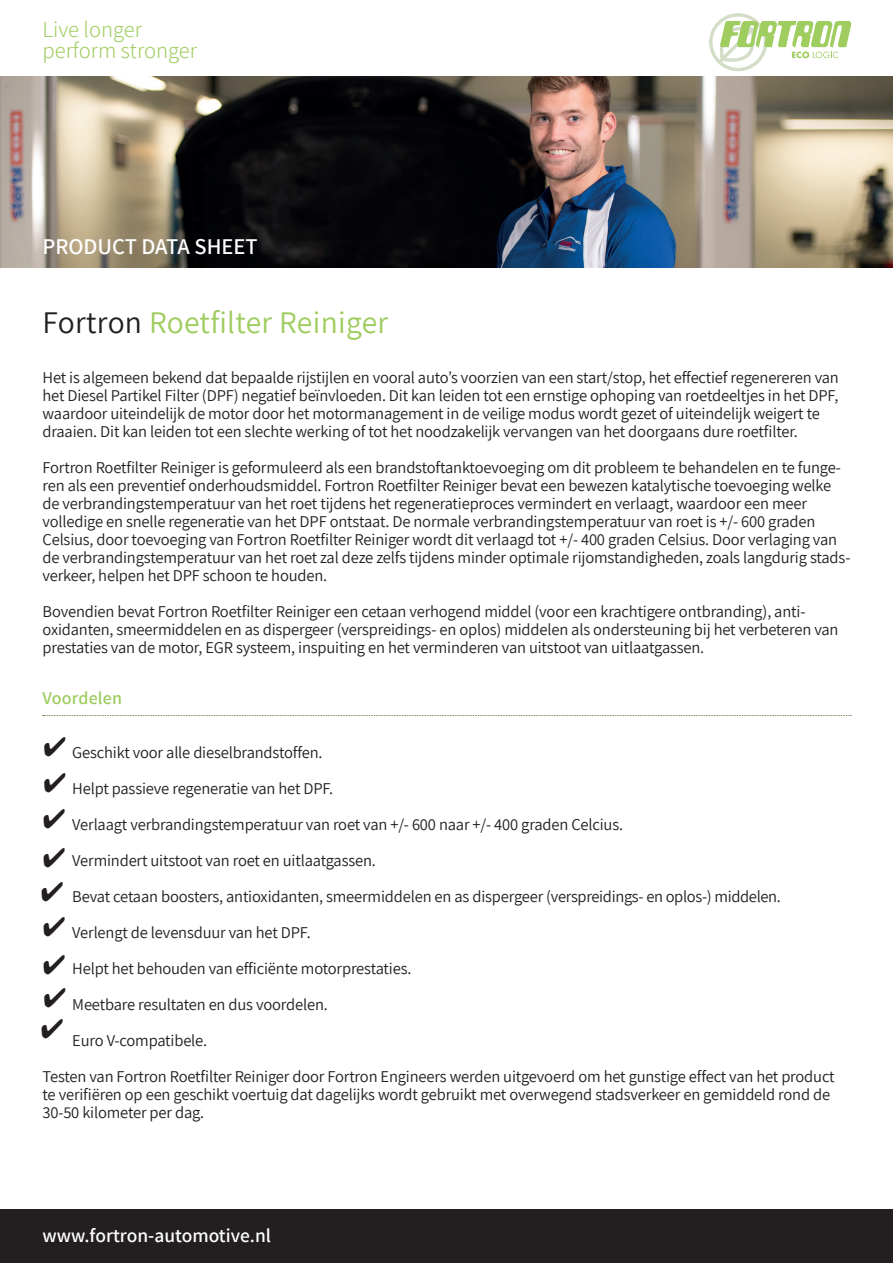
<style>
.page{position:relative;width:893px;height:1263px;background:#fff}
.page>*{position:absolute;margin:0;border:0;box-sizing:border-box;transform-origin:0 0}
.t1{font:31.5px "Assistant";letter-spacing:.01em;color:#9ecc5e}
.t2{font:27px/36.9px "Zapf Dingbats ITC";color:#231f20;text-align:justify}
.t3{font:300 22.5px/21px "Assistant";color:#9ecc5e}
.t4{font:600 22.5px "Assistant";color:#fff}
.t5{font:600 19.5px "Assistant";color:#fff}
.t6{font:600 18px "Assistant";letter-spacing:.01em;color:#9ecc5e}
.t7{font:16.5px/18px "Assistant";letter-spacing:-.01em;color:#231f20}
.s1{color:#231f20}
</style>
<div class="page">
<img style="left:0;top:77px;width:893px;height:191px">
<svg style="left:43px;top:715px;width:808px;height:1px"></svg>
<div style="left:0;top:1210px;width:893px;height:53px;background:#231f20"></div>
<svg style="left:709px;top:13px;width:142px;height:58px"></svg>
<h3 class="t3" style="left:43px;top:17px;width:156px">Live longer perform stronger</h3>
<h3 class="t4" style="left:43px;top:231px;width:217px">PRODUCT DATA SHEET</h3>
<h1 class="t1" style="left:43px;top:301px;width:347px"><span class="s1">Fortron</span> Roetfilter Reiniger</h1>
<p class="t7" style="left:43px;top:367px;width:798px">Het is algemeen bekend dat bepaalde rijstijlen en vooral auto’s voorzien van een start/stop, het effectief regenereren van het Diesel Partikel Filter (DPF) negatief beïnvloeden. Dit kan leiden tot een ernstige ophoping van roetdeeltjes in het DPF, waardoor uiteindelijk de motor door het motormanagement in de veilige modus wordt gezet of uiteindelijk weigert te draaien. Dit kan leiden tot een slechte werking of tot het noodzakelijk vervangen van het doorgaans dure roetfilter.</p>
<p class="t7" style="left:43px;top:457px;width:809px">Fortron Roetfilter Reiniger is geformuleerd als een brandstoftanktoevoeging om dit probleem te behandelen en te funge&shy;ren als een preventief onderhoudsmiddel. Fortron Roetfilter Reiniger bevat een bewezen katalytische toevoeging welke de verbrandingstemperatuur van het roet tijdens het regeneratieproces vermindert en verlaagt, waardoor een meer volledige en snelle regeneratie van het DPF ontstaat. De normale verbrandingstemperatuur van roet is +/- 600 graden Celsius, door toevoeging van Fortron Roetfilter Reiniger wordt dit verlaagd tot +/- 400 graden Celsius. Door verlaging van de verbrandingstemperatuur van het roet zal deze zelfs tijdens minder optimale rijomstandigheden, zoals langdurig stads&shy;verkeer, helpen het DPF schoon te houden.</p>
<p class="t7" style="left:43px;top:601px;width:797px">Bovendien bevat Fortron Roetfilter Reiniger een cetaan verhogend middel (voor een krachtigere ontbranding), anti&shy;oxidanten, smeermiddelen en as dispergeer (verspreidings- en oplos) middelen als ondersteuning bij het verbeteren van prestaties van de motor, EGR systeem, inspuiting en het verminderen van uitstoot van uitlaatgassen.</p>
<p class="t6" style="left:43px;top:685px;width:81px">Voordelen</p>
<h2 class="t2" style="left:43px;top:728px;width:25px">✔ ✔ ✔ ✔</h2>
<p class="t7" style="left:72px;top:742px;width:252px">Geschikt voor alle dieselbrandstoffen.</p>
<p class="t7" style="left:72px;top:778px;width:262px">Helpt passieve regeneratie van het DPF.</p>
<p class="t7" style="left:72px;top:814px;width:552px">Verlaagt verbrandingstemperatuur van roet van +/- 600 naar +/- 400 graden Celcius.</p>
<p class="t7" style="left:72px;top:850px;width:305px">Vermindert uitstoot van roet en uitlaatgassen.</p>
<p class="t7" style="left:72px;top:886px;width:710px">Bevat cetaan boosters, antioxidanten, smeermiddelen en as dispergeer (verspreidings- en oplos-) middelen.</p>
<p class="t7" style="left:72px;top:922px;width:240px">Verlengt de levensduur van het DPF.</p>
<p class="t7" style="left:72px;top:958px;width:341px">Helpt het behouden van efficiënte motorprestaties.</p>
<p class="t7" style="left:72px;top:994px;width:257px">Meetbare resultaten en dus voordelen.</p>
<p class="t7" style="left:72px;top:1030px;width:136px">Euro V-compatibele.</p>
<p class="t7" style="left:43px;top:1066px;width:794px">Testen van Fortron Roetfilter Reiniger door Fortron Engineers werden uitgevoerd om het gunstige effect van het product</p>
<p class="t7" style="left:43px;top:1084px;width:789px">te verifiëren op een geschikt voertuig dat dagelijks wordt gebruikt met overwegend stadsverkeer en gemiddeld rond de<br>30-50 kilometer per dag.</p>
<p class="t5" style="left:43px;top:1222px;width:230px">www.fortron-automotive.nl</p>
</div>
